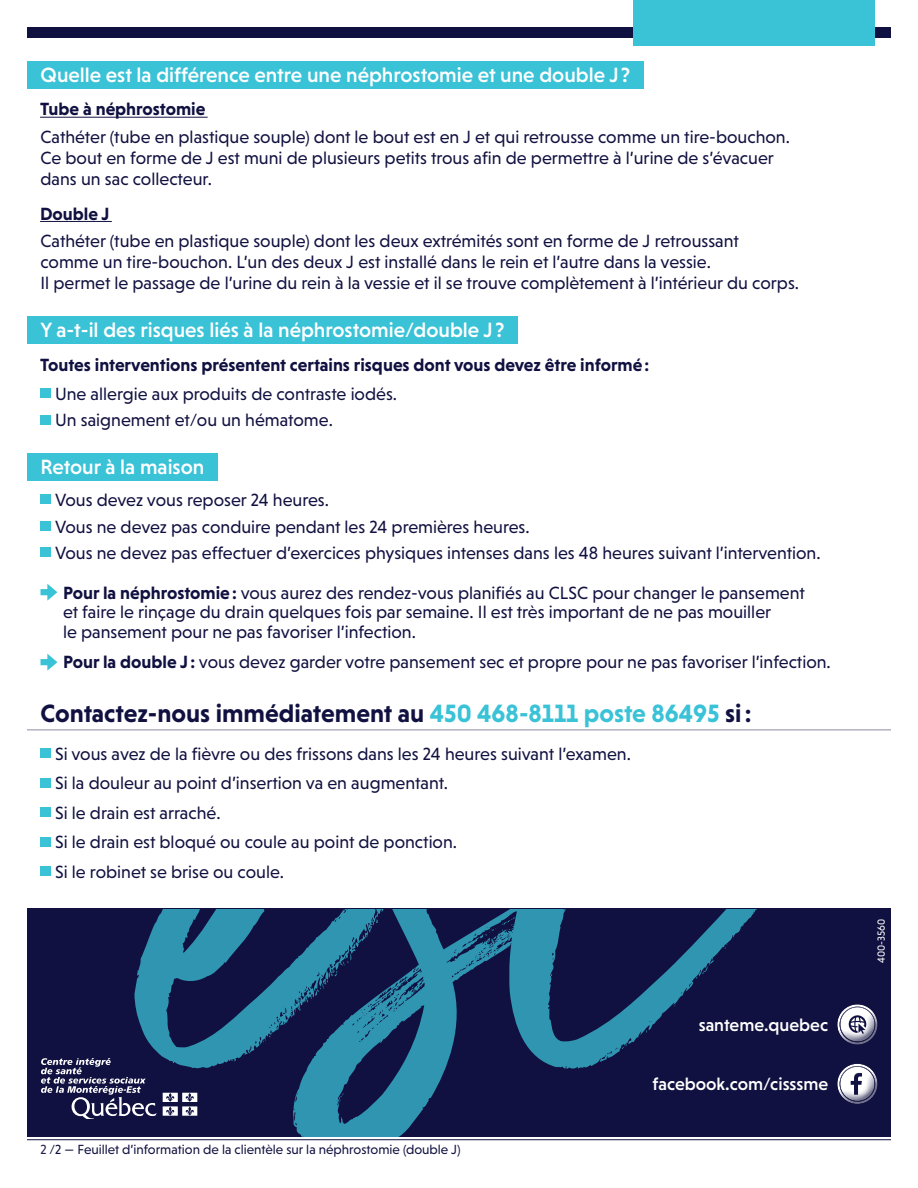
<style>
.page{position:relative;width:918px;height:1188px;background:#fff}
.page>*{position:absolute;margin:0;border:0;box-sizing:border-box;transform-origin:0 0}
.t1{font:700 25.5px "Niveau Grotesk";color:#111141}
.t2{font:500 21px "Niveau Grotesk";color:#fff}
.para_12-13{font:18px/21px "Niveau Grotesk";color:#111141}
.para_12-13-2{font:700 18px "Niveau Grotesk";color:#111141}
.t3{font:500 18px "Niveau Grotesk";color:#fff}
.t4{font:13.5px "Niveau Grotesk";color:#111141}
.t5{font:10.5px "Niveau Grotesk";color:#fff}
.s1{font-weight:700}
.s2{color:#3ac2d7}
.s3{color:#24224c}
</style>
<div class="page">
<hr style="left:27px;top:1139px;width:864px;height:1px;background:#111141">
<div style="left:27px;top:908px;width:864px;height:229px;background:#111141"></div>
<svg style="left:134px;top:909px;width:623px;height:227px"></svg>
<svg style="left:696px;top:964px;width:14px;height:15px"></svg>
<svg style="left:263px;top:1035px;width:8px;height:8px"></svg>
<svg style="left:355px;top:931px;width:14px;height:16px"></svg>
<svg style="left:376px;top:919px;width:3px;height:4px"></svg>
<svg style="left:315px;top:953px;width:37px;height:43px"></svg>
<svg style="left:339px;top:1093px;width:5px;height:9px"></svg>
<svg style="left:473px;top:915px;width:42px;height:32px"></svg>
<svg style="left:401px;top:977px;width:21px;height:12px"></svg>
<svg style="left:41px;top:1058px;width:116px;height:60px"></svg>
<svg style="left:163px;top:1093px;width:34px;height:23px"></svg>
<div style="left:835px;top:1002px;width:44px;height:30px;background:#fff;opacity:.3"></div>
<div style="left:835px;top:1009px;width:44px;height:36px;background:#111141;opacity:.6"></div>
<div style="left:835px;top:1061px;width:44px;height:31px;background:#fff;opacity:.3"></div>
<div style="left:835px;top:1069px;width:44px;height:36px;background:#111141;opacity:.6"></div>
<div style="left:27px;top:27px;width:864px;height:11px;background:#111141"></div>
<div style="left:633px;top:0;width:242px;height:46px;background:#3ac2d7"></div>
<div style="left:27px;top:61px;width:617px;height:28px;background:#3ac2d7"></div>
<hr style="left:40px;top:117px;width:168px;height:1px;background:#111141">
<hr style="left:40px;top:221px;width:72px;height:1px;background:#111141">
<div style="left:27px;top:316px;width:491px;height:28px;background:#3ac2d7"></div>
<div style="left:27px;top:453px;width:191px;height:28px;background:#3ac2d7"></div>
<hr style="left:27px;top:729px;width:864px;height:1px;background:#9b97ac">
<div style="left:40px;top:389px;width:10px;height:9px;background:#3ac2d7"></div>
<div style="left:40px;top:415px;width:10px;height:9px;background:#3ac2d7"></div>
<div style="left:40px;top:495px;width:10px;height:9px;background:#3ac2d7"></div>
<div style="left:40px;top:521px;width:10px;height:9px;background:#3ac2d7"></div>
<div style="left:40px;top:547px;width:10px;height:10px;background:#3ac2d7"></div>
<svg style="left:41px;top:584px;width:16px;height:17px"></svg>
<svg style="left:41px;top:654px;width:16px;height:17px"></svg>
<div style="left:40px;top:748px;width:10px;height:10px;background:#3ac2d7"></div>
<div style="left:40px;top:778px;width:10px;height:9px;background:#3ac2d7"></div>
<div style="left:40px;top:807px;width:10px;height:10px;background:#3ac2d7"></div>
<div style="left:40px;top:837px;width:10px;height:9px;background:#3ac2d7"></div>
<div style="left:40px;top:866px;width:10px;height:10px;background:#3ac2d7"></div>
<p class="t2" style="left:40px;top:63px;width:591px">Quelle est la différence entre une néphrostomie et une double J ?</p>
<p class="para_12-13-2" style="left:40px;top:99px;width:167px">Tube à néphrostomie</p>
<p class="para_12-13" style="left:40px;top:126px;width:751px">Cathéter (tube en plastique souple) dont le bout est en J et qui retrousse comme un tire-bouchon.<br>Ce bout en forme de J est muni de plusieurs petits trous afin de permettre à l’urine de s’évacuer dans un sac collecteur.</p>
<p class="para_12-13-2" style="left:40px;top:203px;width:71px">Double J</p>
<p class="para_12-13" style="left:40px;top:231px;width:760px">Cathéter (tube en plastique souple) dont les deux extrémités sont en forme de J retroussant comme un tire-bouchon. L’un des deux J est installé dans le rein et l’autre dans la vessie.<br>Il permet le passage de l’urine du rein à la vessie et il se trouve complètement à l’intérieur du corps.</p>
<p class="t2" style="left:41px;top:318px;width:465px">Y a-t-il des risques liés à la néphrostomie/double J ?</p>
<p class="para_12-13-2" style="left:40px;top:354px;width:611px">Toutes interventions présentent certains risques dont vous devez être informé:</p>
<p class="para_12-13" style="left:55px;top:383px;width:344px">Une allergie aux produits de contraste iodés.</p>
<p class="para_12-13" style="left:55px;top:410px;width:279px">Un saignement et/ou un hématome.</p>
<p class="t2" style="left:41px;top:455px;width:165px">Retour à la maison</p>
<p class="para_12-13" style="left:55px;top:490px;width:275px">Vous devez vous reposer 24 heures.</p>
<p class="para_12-13" style="left:55px;top:516px;width:476px">Vous ne devez pas conduire pendant les 24 premières heures.</p>
<p class="para_12-13" style="left:55px;top:542px;width:767px">Vous ne devez pas effectuer d’exercices physiques intenses dans les 48 heures suivant l’intervention.</p>
<p class="para_12-13" style="left:63px;top:583px;width:743px;line-height:19.5px"><span class="s1">Pour la néphrostomie:</span> vous aurez des rendez-vous planifiés au CLSC pour changer le pansement et faire le rinçage du drain quelques fois par semaine. Il est très important de ne pas mouiller<br>le pansement pour ne pas favoriser l’infection.</p>
<p class="para_12-13" style="left:63px;top:652px;width:769px"><span class="s1">Pour la double J :</span> vous devez garder votre pansement sec et propre pour ne pas favoriser l’infection.</p>
<p class="t1" style="left:40px;top:698px;width:712px">Contactez-nous immédiatement au <span class="s2">450 468-8111 poste 86495</span> si:</p>
<p class="para_12-13" style="left:55px;top:743px;width:577px">Si vous avez de la fièvre ou des frissons dans les 24 heures suivant l’examen.</p>
<p class="para_12-13" style="left:55px;top:773px;width:395px">Si la douleur au point d’insertion va en augmentant.</p>
<p class="para_12-13" style="left:55px;top:802px;width:167px">Si le drain est arraché.</p>
<p class="para_12-13" style="left:55px;top:832px;width:404px">Si le drain est bloqué ou coule au point de ponction.</p>
<p class="para_12-13" style="left:55px;top:861px;width:231px">Si le robinet se brise ou coule.</p>
<p class="t3" style="left:699px;top:1014px;width:131px">santeme.quebec</p>
<p class="t4" style="left:40px;top:1142px;width:422px"><span class="s3">2</span> /2 — Feuillet d’information de la clientèle sur la néphrostomie (double J)</p>
<p class="t3" style="left:653px;top:1074px;width:177px">facebook.com/cisssme</p>
<p class="t5" style="left:875px;top:963px;width:45px;rotate:-90deg">400-3560</p>
</div>
